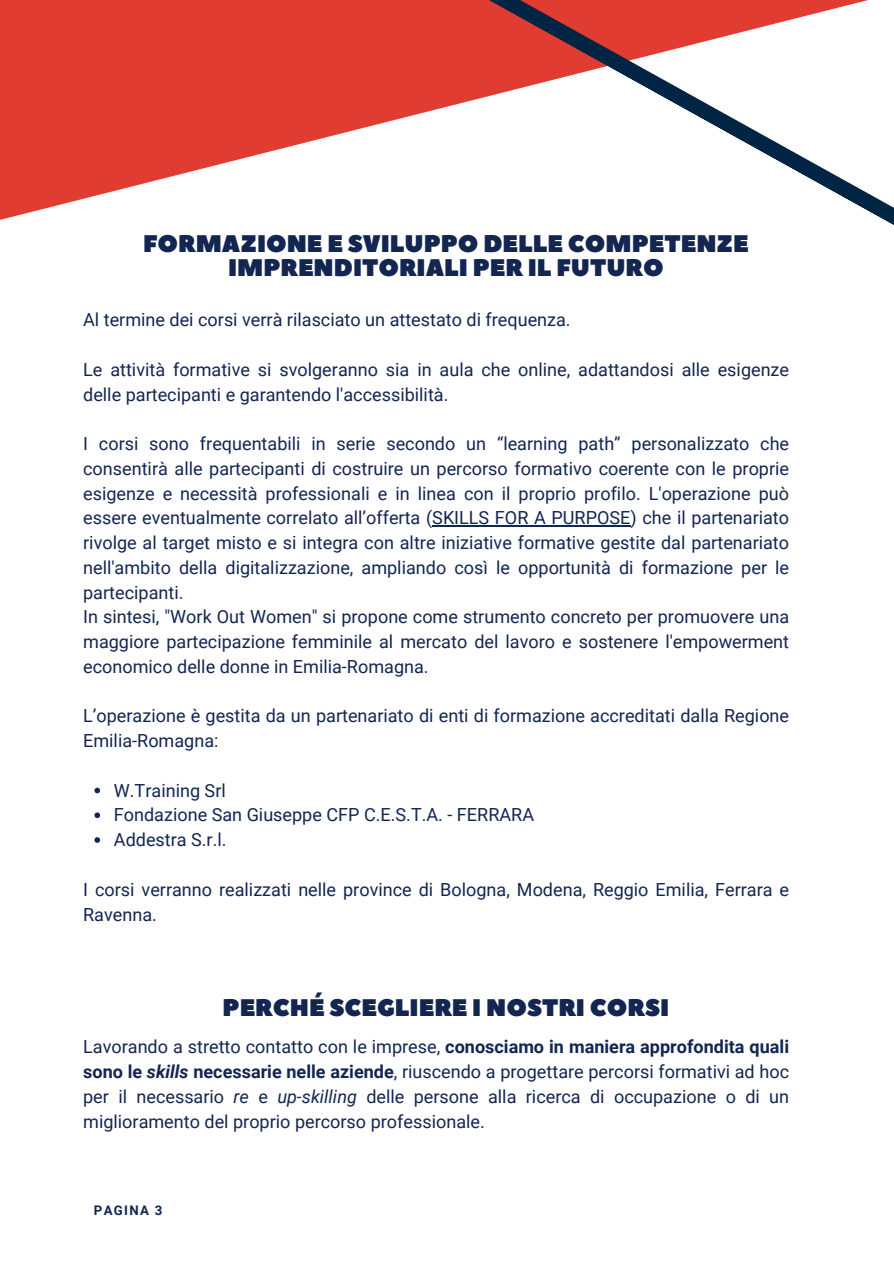
<style>
.page{position:relative;width:894px;height:1264px;background:#fff}
.page>*{position:absolute;margin:0;border:0;box-sizing:border-box;transform-origin:0 0}
.t1{font:24px/23.7px "Peace Sans";color:#132652;text-align:center}
.t2{font:18px/24.8px "Roboto";color:#132652}
.t3{font:700 13.2px "Roboto";letter-spacing:.1em;color:#132652}
.s1{font-weight:700}
.s2{font-weight:700;font-style:italic}
.s3{font-style:italic}
</style>
<div class="page">
<svg style="left:0;top:0;width:458px;height:220px;fill:#e03c31"></svg>
<hr style="left:432px;top:525px;width:198px;height:1px;background:#132652">
<svg style="left:94px;top:787px;width:6px;height:6px"></svg>
<svg style="left:94px;top:812px;width:6px;height:6px"></svg>
<svg style="left:94px;top:837px;width:6px;height:5px"></svg>
<svg style="left:458px;top:0;width:435px;height:225px"></svg>
<p class="t1" style="left:143px;top:233px;width:607px">FORMAZIONE E SVILUPPO DELLE COMPETENZE<br>IMPRENDITORIALI PER IL FUTURO</p>
<h1 class="t2" style="left:83px;top:308px;width:489px">Al termine dei corsi verrà rilasciato un attestato di frequenza.</h1>
<h2 class="t2" style="left:83px;top:357px;width:707px">Le attività formative si svolgeranno sia in aula che online, adattandosi alle esigenze delle partecipanti e garantendo l'accessibilità.</h2>
<h2 class="t2" style="left:83px;top:431px;width:707px">I corsi sono frequentabili in serie secondo un “learning path” personalizzato che consentirà alle partecipanti di costruire un percorso formativo coerente con le proprie esigenze e necessità professionali e in linea con il proprio profilo. L'operazione può essere eventualmente correlato all’offerta (SKILLS FOR A PURPOSE) che il partenariato rivolge al target misto e si integra con altre iniziative formative gestite dal partenariato nell'ambito della digitalizzazione, ampliando così le opportunità di formazione per le partecipanti.<br>In sintesi, "Work Out Women" si propone come strumento concreto per promuovere una maggiore partecipazione femminile al mercato del lavoro e sostenere l'empowerment economico delle donne in Emilia-Romagna.</h2>
<h2 class="t2" style="left:83px;top:704px;width:707px">L’operazione è gestita da un partenariato di enti di formazione accreditati dalla Regione<br>Emilia-Romagna:</h2>
<h2 class="t2" style="left:114px;top:778px;width:113px">W.Training Srl</h2>
<p class="t2" style="left:114px;top:803px;width:421px">Fondazione San Giuseppe CFP C.E.S.T.A. - FERRARA</p>
<p class="t2" style="left:114px;top:827px;width:114px">Addestra S.r.l.</p>
<p class="t2" style="left:83px;top:877px;width:707px">I corsi verranno realizzati nelle province di Bologna, Modena, Reggio Emilia, Ferrara e<br>Ravenna.</p>
<h1 class="t1" style="left:222px;top:996px;width:448px">PERCHÉ SCEGLIERE I NOSTRI CORSI</h1>
<h2 class="t2" style="left:83px;top:1034px;width:707px;text-align:justify">Lavorando a stretto contatto con le imprese, <span class="s1">conosciamo in maniera approfondita quali sono le</span> <span class="s2">skills</span> <span class="s1">necessarie nelle aziende</span>, riuscendo a progettare percorsi formativi ad hoc per il necessario <span class="s3">re</span> e <span class="s3">up-skilling</span> delle persone alla ricerca di occupazione o di un miglioramento del proprio percorso professionale.</h2>
<h2 class="t3" style="left:94px;top:1202px;width:70px">PAGINA 3</h2>
</div>
